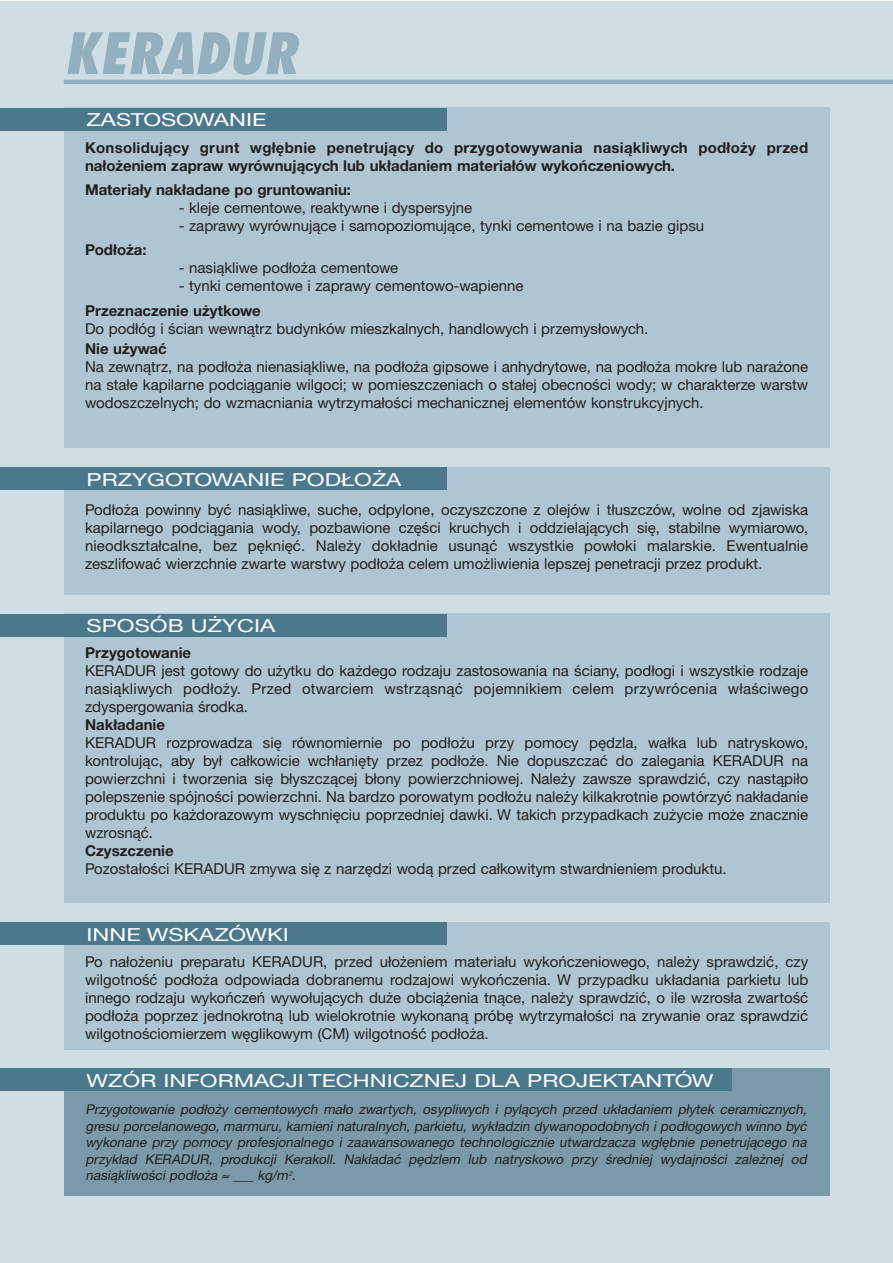
<style>
.page{position:relative;width:893px;height:1263px;background:#fff}
.page>*{position:absolute;margin:0;border:0;box-sizing:border-box;transform-origin:0 0}
.t1{font:italic 800 condensed 55.5px "Futura";color:#94afbd}
.t2{font:18px "Helvetica Neue CE";color:#fff;scale:1.3 1}
.t3{font:15px/18px "Helvetica Neue CE";color:#231f20;text-align:justify}
.t4{font:700 15px/18px "Helvetica Neue CE";color:#231f20}
.t5{font:italic 13.5px/16.5px "Helvetica Neue CE";color:#231f20;text-align:justify}
</style>
<div class="page">
<div style="left:0;top:2px;width:892px;height:1261px;background:#cfdde5"></div>
<div style="left:64px;top:614px;width:765px;height:289px;background:#afc6d2"></div>
<div style="left:0;top:614px;width:446px;height:22px;background:#4c788b"></div>
<div style="left:64px;top:922px;width:765px;height:128px;background:#afc6d2"></div>
<div style="left:0;top:922px;width:446px;height:23px;background:#4c788b"></div>
<div style="left:64px;top:108px;width:765px;height:340px;background:#afc6d2"></div>
<div style="left:64px;top:467px;width:765px;height:128px;background:#afc6d2"></div>
<div style="left:0;top:108px;width:446px;height:22px;background:#4c788b"></div>
<div style="left:64px;top:1069px;width:765px;height:127px;background:#7b9aa9"></div>
<div style="left:0;top:1069px;width:731px;height:22px;background:#4c788b"></div>
<div style="left:0;top:467px;width:446px;height:23px;background:#4c788b"></div>
<hr style="left:64px;top:80px;width:828px;height:4px;background:#94afbd">
<h1 class="t1" style="left:64px;top:30px;width:234px">KERADUR</h1>
<p class="t2" style="left:87px;top:114px;width:140px">ZASTOSOWANIE</p>
<p class="t4" style="left:85px;top:141px;width:724px">Konsolidujący grunt wgłębnie penetrujący do przygotowywania nasiąkliwych podłoży przed nałożeniem zapraw wyrównujących lub układaniem materiałów wykończeniowych.</p>
<p class="t4" style="left:85px;top:183px;width:267px">Materiały nakładane po gruntowaniu:</p>
<p class="t3" style="left:179px;top:201px;width:295px">- kleje cementowe, reaktywne i dyspersyjne</p>
<p class="t3" style="left:179px;top:219px;width:527px">- zaprawy wyrównujące i samopoziomujące, tynki cementowe i na bazie gipsu</p>
<p class="t4" style="left:85px;top:244px;width:63px">Podłoża:</p>
<p class="t3" style="left:179px;top:262px;width:221px">- nasiąkliwe podłoża cementowe</p>
<p class="t3" style="left:179px;top:280px;width:346px">- tynki cementowe i zaprawy cementowo-wapienne</p>
<p class="t4" style="left:85px;top:304px;width:177px">Przeznaczenie użytkowe</p>
<p class="t3" style="left:85px;top:322px;width:565px">Do podłóg i ścian wewnątrz budynków mieszkalnych, handlowych i przemysłowych.</p>
<p class="t4" style="left:85px;top:342px;width:83px">Nie używać</p>
<p class="t3" style="left:85px;top:360px;width:724px">Na zewnątrz, na podłoża nienasiąkliwe, na podłoża gipsowe i anhydrytowe, na podłoża mokre lub narażone na stałe kapilarne podciąganie wilgoci; w pomieszczeniach o stałej obecności wody; w charakterze warstw wodoszczelnych; do wzmacniania wytrzymałości mechanicznej elementów konstrukcyjnych.</p>
<p class="t2" style="left:87px;top:473px;width:244px">PRZYGOTOWANIE PODŁOŻA</p>
<p class="t3" style="left:85px;top:503px;width:724px">Podłoża powinny być nasiąkliwe, suche, odpylone, oczyszczone z olejów i tłuszczów, wolne od zjawiska kapilarnego podciągania wody, pozbawione części kruchych i oddzielających się, stabilne wymiarowo, nieodkształcalne, bez pęknięć. Należy dokładnie usunąć wszystkie powłoki malarskie. Ewentualnie zeszlifować wierzchnie zwarte warstwy podłoża celem umożliwienia lepszej penetracji przez produkt.</p>
<p class="t2" style="left:87px;top:620px;width:147px">SPOSÓB UŻYCIA</p>
<p class="t4" style="left:85px;top:647px;width:108px">Przygotowanie</p>
<p class="t3" style="left:85px;top:665px;width:724px">KERADUR jest gotowy do użytku do każdego rodzaju zastosowania na ściany, podłogi i wszystkie rodzaje nasiąkliwych podłoży. Przed otwarciem wstrząsnąć pojemnikiem celem przywrócenia właściwego zdyspergowania środka.</p>
<p class="t4" style="left:85px;top:719px;width:81px">Nakładanie</p>
<p class="t3" style="left:85px;top:737px;width:724px">KERADUR rozprowadza się równomiernie po podłożu przy pomocy pędzla, wałka lub natryskowo, kontrolując, aby był całkowicie wchłanięty przez podłoże. Nie dopuszczać do zalegania KERADUR na powierzchni i tworzenia się błyszczącej błony powierzchniowej. Należy zawsze sprawdzić, czy nastąpiło polepszenie spójności powierzchni. Na bardzo porowatym podłożu należy kilkakrotnie powtórzyć nakładanie produktu po każdorazowym wyschnięciu poprzedniej dawki. W takich przypadkach zużycie może znacznie wzrosnąć.</p>
<p class="t4" style="left:85px;top:845px;width:90px">Czyszczenie</p>
<p class="t3" style="left:85px;top:863px;width:643px">Pozostałości KERADUR zmywa się z narzędzi wodą przed całkowitym stwardnieniem produktu.</p>
<p class="t2" style="left:87px;top:928px;width:157px">INNE WSKAZÓWKI</p>
<p class="t3" style="left:85px;top:955px;width:724px">Po nałożeniu preparatu KERADUR, przed ułożeniem materiału wykończeniowego, należy sprawdzić, czy wilgotność podłoża odpowiada dobranemu rodzajowi wykończenia. W przypadku układania parkietu lub innego rodzaju wykończeń wywołujących duże obciążenia tnące, należy sprawdzić, o ile wzrosła zwartość podłoża poprzez jednokrotną lub wielokrotnie wykonaną próbę wytrzymałości na zrywanie oraz sprawdzić wilgotnościomierzem węglikowym (CM) wilgotność podłoża.</p>
<p class="t2" style="left:87px;top:1075px;width:484px">WZÓR INFORMACJI TECHNICZNEJ DLA PROJEKTANTÓW</p>
<p class="t5" style="left:86px;top:1104px;width:724px">Przygotowanie podłoży cementowych mało zwartych, osypliwych i pylących przed układaniem płytek ceramicznych, gresu porcelanowego, marmuru, kamieni naturalnych, parkietu, wykładzin dywanopodobnych i podłogowych winno być wykonane przy pomocy profesjonalnego i zaawansowanego technologicznie utwardzacza wgłębnie penetrującego na przykład KERADUR, produkcj i Kerakoll. Nakładać pędzlem lub natryskowo przy średniej wydaj ności zależnej od nasiąkliwości podłoża ≈ ___ kg/m<sup>2</sup>.</p>
</div>
